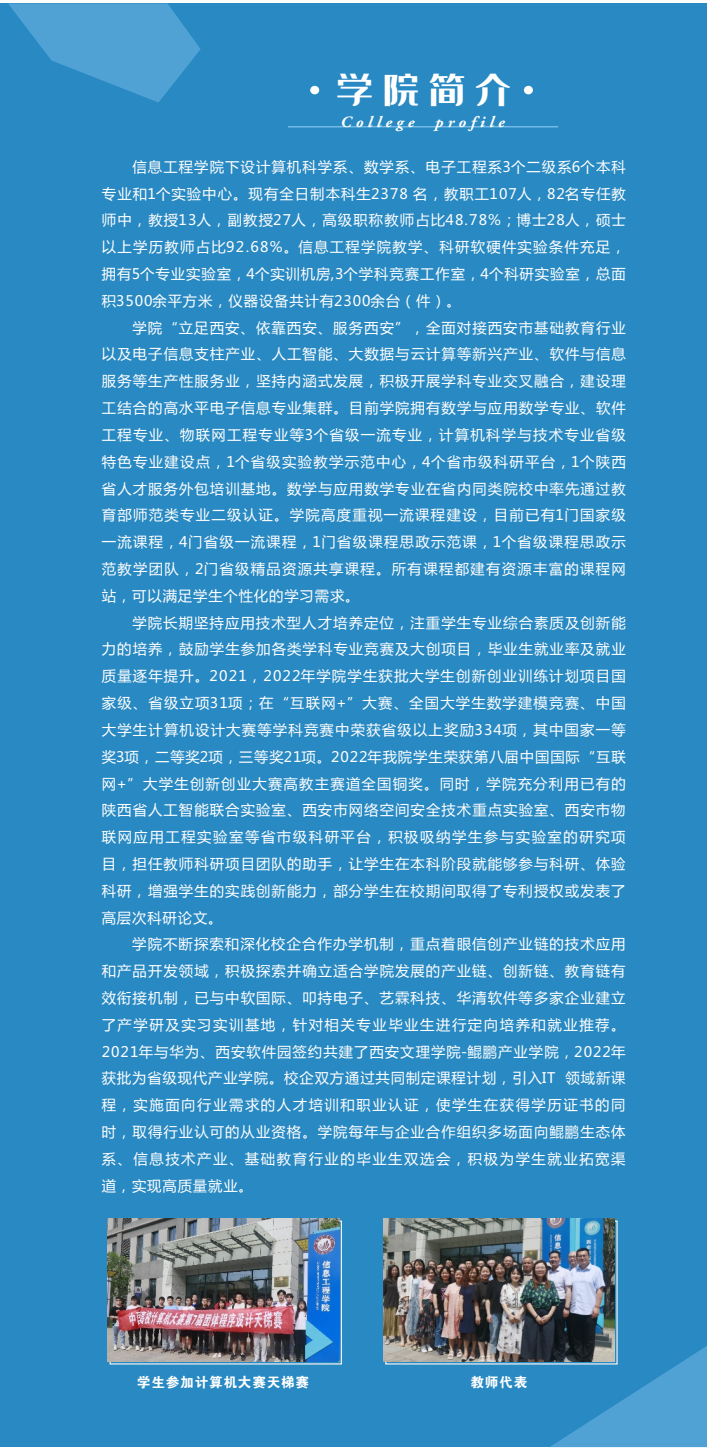
<style>
.page{position:relative;width:707px;height:1449px;background:#fff}
.page>*{position:absolute;margin:0;border:0;box-sizing:border-box;transform-origin:0 0}
.t1{font:36.57px "zihun 35 hao jindianyahei";color:#fff;scale:1.06 1}
.t2{font:italic 700 15.58px "Adobe Garamond LT";letter-spacing:.26em;color:#fff;scale:1.06 1}
.t3{font:14.35px/26.8px "Microsoft Ya Hei";letter-spacing:.075em;color:#fff;text-align:justify}
.t4{font:13.83px "FZDHTK GBK1 0";letter-spacing:.055em;color:#fff}
</style>
<div class="page">
<div style="left:1px;top:3px;width:705px;height:1444px;background:#2889c3"></div>
<div style="left:310px;top:86px;width:9px;height:8px;background:#fff;border-radius:50%"></div>
<div style="left:523px;top:86px;width:9px;height:8px;background:#fff;border-radius:50%"></div>
<hr style="left:288px;top:126px;width:270px;height:1px;background:#79bde9">
<div style="left:109px;top:1220px;width:233px;height:144px;border:1px solid #eeefef"></div>
<img style="left:108px;top:1218px;width:231px;height:143px">
<img style="left:383px;top:1218px;width:231px;height:143px">
<svg style="left:8px;top:3px;width:192px;height:99px"></svg>
<svg style="left:549px;top:1343px;width:157px;height:104px"></svg>
<h1 class="t1" style="left:335px;top:72px;width:168px">学院简介</h1>
<p class="t2" style="left:340px;top:115px;width:71px">College</p>
<p class="t2" style="left:435px;top:115px;width:67px">profile</p>
<p class="t3" style="left:102px;top:154px;width:525px;text-indent:30px">信息工程学院下设计算机科学系、数学系、电子工程系3个二级系6个本科专业和1个实验中心。现有全日制本科生2378 名，教职工107人，82名专任教师中，教授13人，副教授27人，高级职称教师占比48.78%；博士28人，硕士以上学历教师占比92.68%。信息工程学院教学、科研软硬件实验条件充足，拥有5个专业实验室，4个实训机房,3个学科竞赛工作室，4个科研实验室，总面积3500余平方米，仪器设备共计有2300余台（件）。</p>
<p class="t3" style="left:102px;top:315px;width:525px;text-indent:31px">学院“立足西安、依靠西安、服务西安”，全面对接西安市基础教育行业以及电子信息支柱产业、人工智能、大数据与云计算等新兴产业、软件与信息服务等生产性服务业，坚持内涵式发展，积极开展学科专业交叉融合，建设理工结合的高水平电子信息专业集群。目前学院拥有数学与应用数学专业、软件工程专业、物联网工程专业等3个省级一流专业，计算机科学与技术专业省级特色专业建设点，1个省级实验教学示范中心，4个省市级科研平台，1个陕西省人才服务外包培训基地。数学与应用数学专业在省内同类院校中率先通过教育部师范类专业二级认证。学院高度重视一流课程建设，目前已有1门国家级一流课程，4门省级一流课程，1门省级课程思政示范课，1个省级课程思政示范教学团队，2门省级精品资源共享课程。所有课程都建有资源丰富的课程网站，可以满足学生个性化的学习需求。</p>
<p class="t3" style="left:102px;top:610px;width:525px;text-indent:31px">学院长期坚持应用技术型人才培养定位，注重学生专业综合素质及创新能力的培养，鼓励学生参加各类学科专业竞赛及大创项目，毕业生就业率及就业质量逐年提升。2021，2022年学院学生获批大学生创新创业训练计划项目国家级、省级立项31项；在“互联网+”大赛、全国大学生数学建模竞赛、中国大学生计算机设计大赛等学科竞赛中荣获省级以上奖励334项，其中国家一等奖3项，二等奖2项，三等奖21项。2022年我院学生荣获第八届中国国际“互联网+”大学生创新创业大赛高教主赛道全国铜奖。同时，学院充分利用已有的陕西省人工智能联合实验室、西安市网络空间安全技术重点实验室、西安市物联网应用工程实验室等省市级科研平台，积极吸纳学生参与实验室的研究项目，担任教师科研项目团队的助手，让学生在本科阶段就能够参与科研、体验科研，增强学生的实践创新能力，部分学生在校期间取得了专利授权或发表了高层次科研论文。</p>
<p class="t3" style="left:102px;top:932px;width:525px;text-indent:31px">学院不断探索和深化校企合作办学机制，重点着眼信创产业链的技术应用和产品开发领域，积极探索并确立适合学院发展的产业链、创新链、教育链有效衔接机制，已与中软国际、叩持电子、艺霖科技、华清软件等多家企业建立了产学研及实习实训基地，针对相关专业毕业生进行定向培养和就业推荐。2021年与华为、西安软件园签约共建了西安文理学院-鲲鹏产业学院，2022年获批为省级现代产业学院。校企双方通过共同制定课程计划，引入IT 领域新课程，实施面向行业需求的人才培训和职业认证，使学生在获得学历证书的同时，取得行业认可的从业资格。学院每年与企业合作组织多场面向鲲鹏生态体系、信息技术产业、基础教育行业的毕业生双选会，积极为学生就业拓宽渠道，实现高质量就业。</p>
<p class="t4" style="left:137px;top:1374px;width:174px">学生参加计算机大赛天梯赛</p>
<p class="t4" style="left:470px;top:1374px;width:58px">教师代表</p>
</div>
